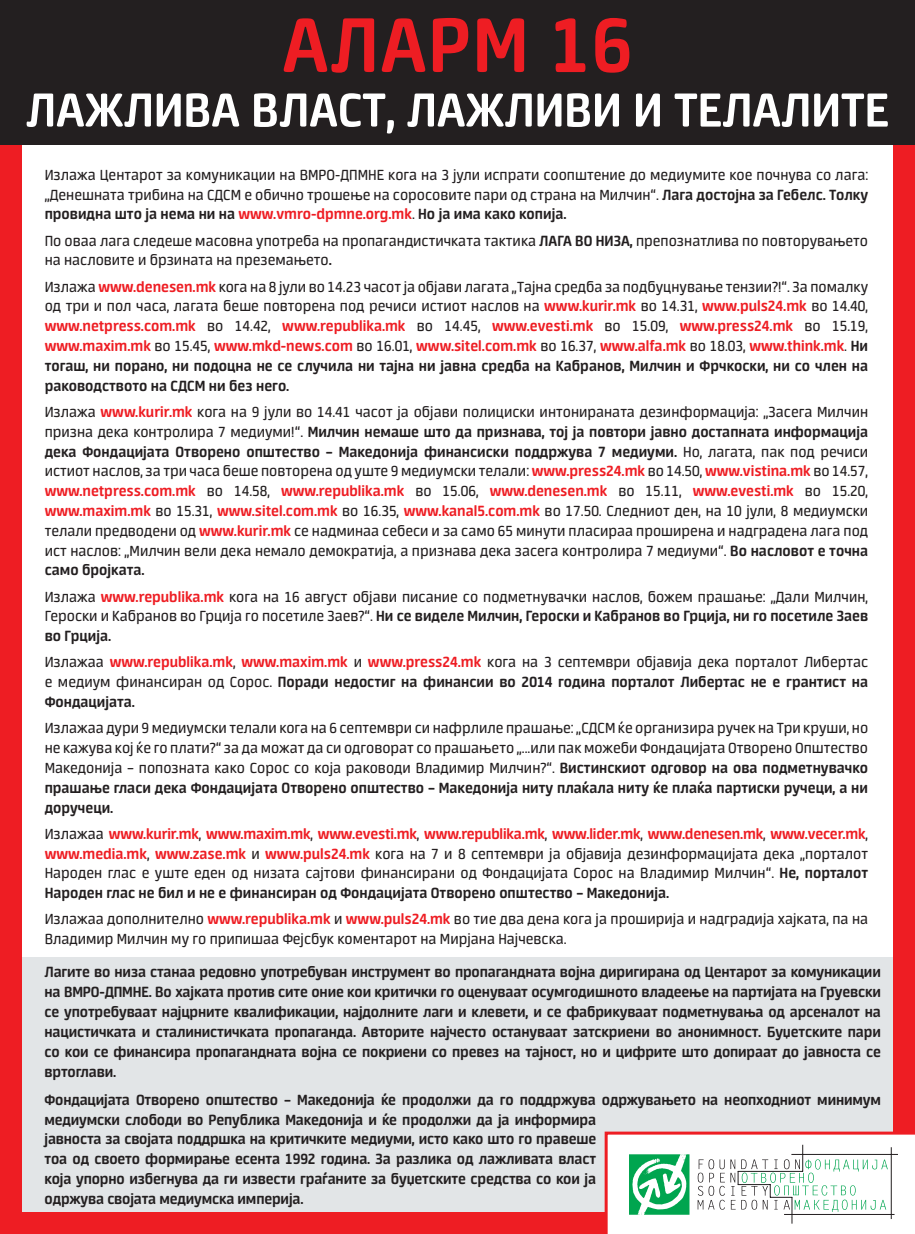
<style>
.page{position:relative;width:915px;height:1234px;background:#fff}
.page>*{position:absolute;margin:0;border:0;box-sizing:border-box;transform-origin:0 0}
.t1{font:700 86.4px "Neuron";letter-spacing:.02em;color:#ee1d23}
.t2{font:700 53.25px "Neuron";color:#fff}
.Normal_rtf_3{font:16.5px/19.8px "Neuron";color:#231f20;text-align:justify}
.Normal_rtf_3-2{font:700 16.5px/19.8px "Neuron";letter-spacing:-.01em;color:#231f20;text-align:justify}
.s1{font-weight:700}
.s2{font-weight:700;color:#ee1d23}
</style>
<div class="page">
<div style="left:0;top:957px;width:914px;height:276px;background:#e2e5e7"></div>
<div style="left:0;top:144px;width:21px;height:1089px;background:#ee1d23"></div>
<div style="left:893px;top:144px;width:21px;height:1089px;background:#ee1d23"></div>
<div style="left:0;top:0;width:914px;height:145px;background:#231f20"></div>
<div style="left:0;top:1212px;width:914px;height:21px;background:#ee1d23"></div>
<svg style="left:604px;top:1131px;width:310px;height:102px"></svg>
<hr style="left:737px;top:1183px;width:33px;height:1px;background:#231f20">
<hr style="left:737px;top:1170px;width:65px;height:1px;background:#231f20">
<hr style="left:791px;top:1153px;width:106px;height:1px;background:#231f20">
<p class="t1" style="left:282px;top:-4px;width:351px">АЛАРМ 16</p>
<p class="t2" style="left:26px;top:80px;width:864px">ЛАЖЛИВА ВЛАСТ, ЛАЖЛИВИ И ТЕЛАЛИТЕ</p>
<p class="Normal_rtf_3" style="left:45px;top:165px;width:824px">Излажа Центарот за комуникации на ВМРО-ДПМНЕ кога на 3 јули испрати соопштение до медиумите кое почнува со лага: „Денешната трибина на СДСМ е обично трошење на соросовите пари од страна на Милчин“. <span class="s1">Лага достојна за Гебелс. Толку провидна што ја нема ни на</span> <span class="s2">www.vmro-dpmne.org.mk</span>. <span class="s1">Но ја има како копија.</span></p>
<p class="Normal_rtf_3" style="left:45px;top:230px;width:824px">По оваа лага следеше масовна употреба на пропагандистичката тактика <span class="s1">ЛАГА ВО НИЗА,</span> препознатлива по повторувањето на насловите и брзината на преземањето<span class="s1">.</span></p>
<p class="Normal_rtf_3" style="left:45px;top:276px;width:824px">Излажа <span class="s2">www.denesen.mk</span> кога на 8 јули во 14.23 часот ја објави лагата „Тајна средба за подбуцнување тензии?!“. За помалку од три и пол часа, лагата беше повторена под речиси истиот наслов на <span class="s2">www.kurir.mk</span> во 14.31, <span class="s2">www.puls24.mk</span> во 14.40, <span class="s2">www.netpress.com.mk</span> во 14.42, <span class="s2">www.republika.mk</span> во 14.45, <span class="s2">www.evesti.mk</span> во 15.09, <span class="s2">www.press24.mk</span> во 15.19, <span class="s2">www.maxim.mk</span> во 15.45, <span class="s2">www.mkd-news.com</span> во 16.01, <span class="s2">www.sitel.com.mk</span> во 16.37, <span class="s2">www.alfa.mk</span> во 18.03, <span class="s2">www.think.mk</span>. <span class="s1">Ни тогаш, ни порано, ни подоцна не се случила ни тајна ни јавна средба на Кабранов, Милчин и Фрчкоски, ни со член на раководството на СДСМ ни без него.</span></p>
<p class="Normal_rtf_3" style="left:45px;top:402px;width:824px">Излажа <span class="s2">www.kurir.mk</span> кога на 9 јули во 14.41 часот ја објави полициски интонираната дезинформација: „Засега Милчин призна дека контролира 7 медиуми!“. <span class="s1">Милчин немаше што да признава, тој ја повтори јавно достапната информација дека Фондацијата Oтворено општество – Македонија финансиски поддржува 7 медиуми.</span> Но, лагата, пак под речиси истиот наслов, за три часа беше повторена од уште 9 медиумски телали: <span class="s2">www.press24.mk</span> во 14.50, <span class="s2">www.vistina.mk</span> во 14.57, <span class="s2">www.netpress.com.mk</span> во 14.58, <span class="s2">www.republika.mk</span> во 15.06, <span class="s2">www.denesen.mk</span> во 15.11, <span class="s2">www.evesti.mk</span> во 15.20, <span class="s2">www.maxim.mk</span> во 15.31, <span class="s2">www.sitel.com.mk</span> во 16.35, <span class="s2">www.kanal5.com.mk</span> во 17.50. Следниот ден, на 10 јули, 8 медиумски телали предводени од <span class="s2">www.kurir.mk</span> се надминаа себеси и за само 65 минути пласираа проширена и надградена лага под ист наслов: „Милчин вели дека немало демократија, а признава дека засега контролира 7 медиуми“. <span class="s1">Во насловот е точна само бројката.</span></p>
<p class="Normal_rtf_3" style="left:45px;top:586px;width:824px">Излажа <span class="s2">www.republika.mk</span> кога на 16 август објави писание со подметнувачки наслов, божем прашање: „Дали Милчин, Героски и Кабранов во Грција го посетиле Заев?“. <span class="s1">Ни се виделе Милчин, Героски и Кабранов во Грција, ни го посетиле Заев во Грција.</span></p>
<p class="Normal_rtf_3" style="left:45px;top:652px;width:824px">Излажаа <span class="s2">www.republika.mk</span>, <span class="s2">www.maxim.mk</span> и <span class="s2">www.press24.mk</span> кога на 3 септември објавија дека порталот Либертас е медиум финансиран од Сорос. <span class="s1">Поради недостиг на финансии во 2014 година порталот Либертас не е грантист на Фондацијата.</span></p>
<p class="Normal_rtf_3" style="left:45px;top:718px;width:824px">Излажаа дури 9 медиумски телали кога на 6 септември си нафрлиле прашање: „СДСМ ќе организира ручек на Три круши, но не кажува кој ќе го плати?“ за да можат да си одговорат со прашањето „...или пак можеби Фондацијата Отворено Општество Македонија – попозната како Сорос со која раководи Владимир Милчин?“. <span class="s1">Вистинскиот одговор на ова подметнувачко прашање гласи дека Фондацијата Отворено општество – Македонија ниту плаќала ниту ќе плаќа партиски ручеци, а ни доручеци.</span></p>
<p class="Normal_rtf_3" style="left:45px;top:823px;width:824px">Излажаа <span class="s2">www.kurir.mk</span>, <span class="s2">www.maxim.mk</span>, <span class="s2">www.evesti.mk</span>, <span class="s2">www.republika.mk</span>, <span class="s2">www.lider.mk</span>, <span class="s2">www.denesen.mk</span>, <span class="s2">www.vecer.mk</span>, <span class="s2">www.media.mk</span>, <span class="s2">www.zase.mk</span> и <span class="s2">www.puls24.mk</span> кога на 7 и 8 септември ја објавија дезинформацијата дека „порталот Народен глас е уште еден од низата сајтови финансирани од Фондацијата Сорос на Владимир Милчин“. <span class="s1">Не, порталот Народен глас не бил и не е финансиран од Фондацијата Отворено општество – Македонија.</span></p>
<p class="Normal_rtf_3" style="left:45px;top:909px;width:824px">Излажаа дополнително <span class="s2">www.republika.mk</span> и <span class="s2">www.puls24.mk</span> во тие два дена кога ја проширија и надградија хајката, па на<br>Владимир Милчин му го припишаа Фејсбук коментарот на Мирјана Најчевска.</p>
<p class="Normal_rtf_3-2" style="left:45px;top:962px;width:837px">Лагите во низа станаа редовно употребуван инструмент во пропагандната војна диригирана од Центарот за комуникации на ВМРО-ДПМНЕ. Во хајката против сите оние кои критички го оценуваат осумгодишното владеење на партијата на Груевски се употребуваат најцрните квалификации, најдолните лаги и клевети, и се фабрикуваат подметнувања од арсеналот на нацистичката и сталинистичката пропаганда. Авторите најчесто остануваат затскриени во анонимност. Буџетските пари со кои се финансира пропагандната војна се покриени со превез на тајност, но и цифрите што допираат до јавноста се вртоглави.</p>
<p class="Normal_rtf_3-2" style="left:45px;top:1089px;width:837px;text-align:left">Фондацијата Отворено општество – Македонија ќе продолжи да го поддржува одржувањето на неопходниот минимум медиумски слободи во Република Македонија и ќе продолжи да ја информира<br>јавноста за својата поддршка на критичките медиуми, исто како што го правеше<br>тоа од своето формирање есента 1992 година. За разлика од лажливата власт<br>која упорно избегнува да ги извести граѓаните за буџетските средства со кои ја<br>одржува својата медиумска империја.</p>
</div>
